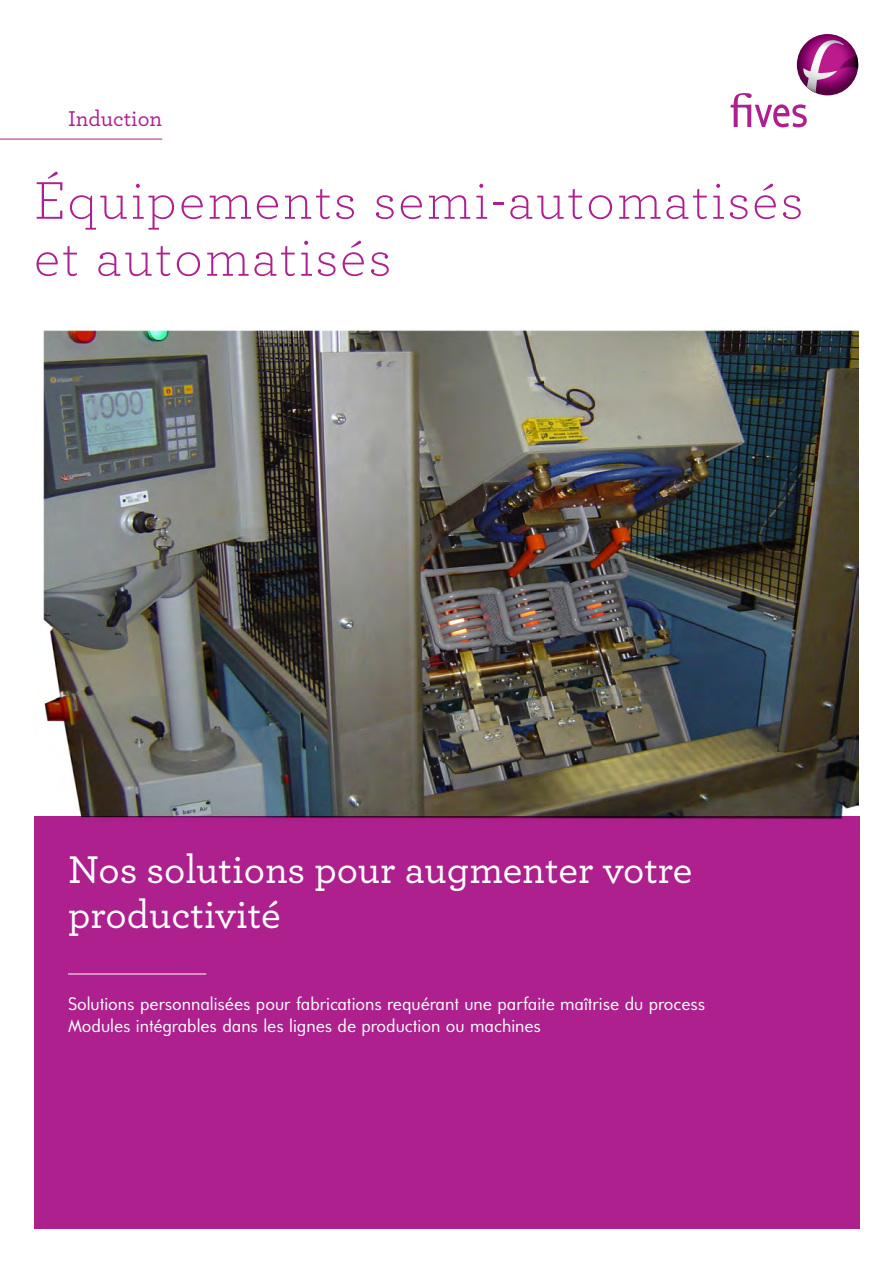
<style>
.page{position:relative;width:893px;height:1263px;background:#fff}
.page>*{position:absolute;margin:0;border:0;box-sizing:border-box;transform-origin:0 0}
.t1{font:300 55.5px/57px "Archer";letter-spacing:.04em;color:#ad208e}
.t2{font:500 40.5px "Archer";color:#fff}
.t3{font:500 22.5px "Archer";color:#ad208e}
.t4{font:18px "Universalis ADF Std";color:#fff}
</style>
<div class="page">
<hr style="left:0;top:139px;width:162px;height:1px;background:#ad208e">
<svg style="left:797px;top:34px;width:61px;height:61px"></svg>
<svg style="left:731px;top:40px;width:128px;height:88px"></svg>
<img style="left:34px;top:327px;width:825px;height:490px">
<div style="left:34px;top:817px;width:826px;height:412px;background:#ad208e"></div>
<hr style="left:68px;top:974px;width:138px;height:1px;background:#fff">
<p class="t3" style="left:68px;top:102px;width:96px">Induction</p>
<p class="t1" style="left:34px;top:170px;width:771px">Équipements semi-automatisés et automatisés</p>
<p class="t2" style="left:68px;top:840px;width:626px">Nos solutions pour augmenter votre</p>
<p class="t2" style="left:68px;top:885px;width:214px">productivité</p>
<p class="t4" style="left:68px;top:993px;width:639px">Solutions personnalisées pour fabrications requérant une parfaite maîtrise du process</p>
<p class="t4" style="left:68px;top:1014px;width:474px">Modules intégrables dans les lignes de production ou machines</p>
</div>
